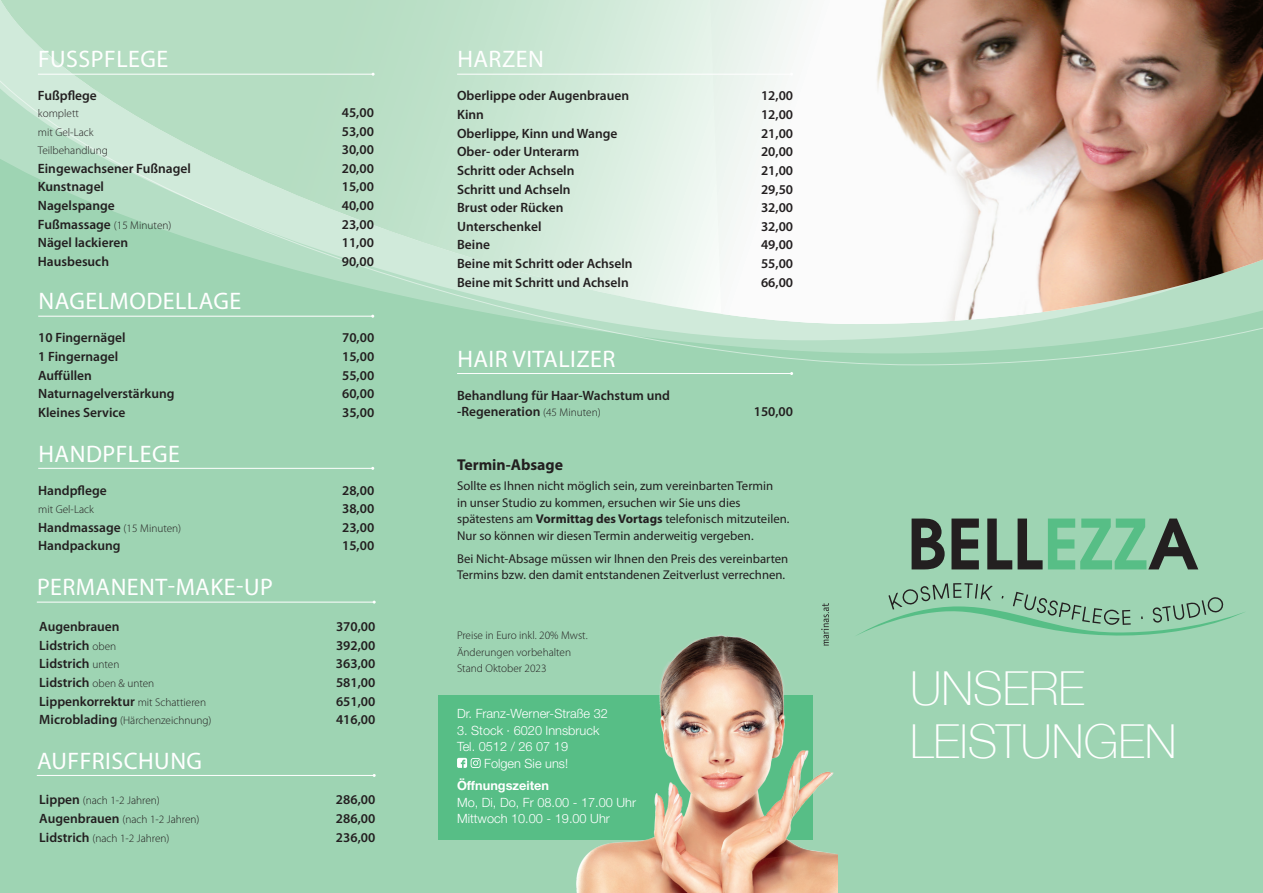
<style>
.page{position:relative;width:1263px;height:893px;background:#9ed4b3}
.page>*{position:absolute;margin:0;border:0;box-sizing:border-box;transform-origin:0 0}
.t1{font:100 46.8px/52.7px "Helvetica Neue";color:#fff}
.t2{font:24px "Myriad Pro";letter-spacing:.02em;color:#fff}
.t3{font:700 15.75px "Myriad Pro";color:#231f20}
.t4{font:600 13.5px/16.5px "Myriad Pro";color:#231f20}
.t5{font:12.75px/16.5px "Myriad Pro";color:#231f20}
.t6{font:300 12.75px/16.5px "Helvetica Neue LT Std";color:#fff}
.t7{font:700 12.75px "Helvetica Neue LT Std";color:#fff}
.t8{font:300 11.25px/16.2px "Myriad Pro";color:#231f20}
.s1{font-weight:600;font-size:13.5px}
.s2{font-weight:300;font-size:11.25px}
.s3{font-weight:700}
</style>
<div class="page">
<svg style="left:0;top:0;width:1263px;height:366px"></svg>
<svg style="left:911px;top:518px;width:34px;height:51px"></svg>
<svg style="left:951px;top:519px;width:28px;height:50px"></svg>
<svg style="left:987px;top:519px;width:55px;height:50px"></svg>
<svg style="left:1048px;top:519px;width:150px;height:50px"></svg>
<svg style="left:856px;top:583px;width:389px;height:53px"></svg>
<svg style="left:822px;top:603px;width:7px;height:24px"></svg>
<hr style="left:457px;top:74px;width:335px;height:1px;background:#fff">
<hr style="left:38px;top:316px;width:335px;height:1px;background:#fff">
<hr style="left:38px;top:468px;width:335px;height:1px;background:#fff">
<hr style="left:457px;top:373px;width:335px;height:1px;background:#fff">
<hr style="left:38px;top:74px;width:335px;height:1px;background:#fff">
<hr style="left:37px;top:602px;width:337px;height:1px;background:#fff">
<hr style="left:37px;top:775px;width:337px;height:1px;background:#fff">
<div style="left:438px;top:695px;width:374px;height:145px;background:#57be86"></div>
<svg style="left:457px;top:758px;width:24px;height:10px"></svg>
<img style="left:576px;top:627px;width:262px;height:266px">
<h2 class="t2" style="left:38px;top:46px;width:132px">FUSSPFLEGE</h2>
<p class="t4" style="left:38px;top:88px;width:61px">Fußpflege</p>
<p class="t8" style="left:38px;top:105px;width:43px">komplett</p>
<p class="t4" style="left:342px;top:104px;width:34px">45,00</p>
<p class="t8" style="left:38px;top:124px;width:57px">mit Gel-Lack</p>
<p class="t4" style="left:342px;top:123px;width:34px">53,00</p>
<p class="t8" style="left:38px;top:142px;width:72px">Teilbehandlung</p>
<p class="t4" style="left:342px;top:142px;width:34px">30,00</p>
<p class="t4" style="left:38px;top:160px;width:155px">Eingewachsener Fußnagel</p>
<p class="t4" style="left:342px;top:160px;width:34px">20,00</p>
<p class="t4" style="left:38px;top:179px;width:68px">Kunstnagel</p>
<p class="t4" style="left:342px;top:179px;width:34px">15,00</p>
<p class="t4" style="left:38px;top:197px;width:78px">Nagelspange</p>
<p class="t4" style="left:342px;top:197px;width:34px">40,00</p>
<p class="t8" style="left:38px;top:217px;width:135px"><span class="s1">Fußmassage</span> (15 Minuten)</p>
<p class="t4" style="left:342px;top:216px;width:34px">23,00</p>
<p class="t4" style="left:38px;top:235px;width:92px">Nägel lackieren</p>
<p class="t4" style="left:342px;top:235px;width:34px">11,00</p>
<p class="t4" style="left:38px;top:253px;width:73px">Hausbesuch</p>
<p class="t4" style="left:342px;top:253px;width:34px">90,00</p>
<h2 class="t2" style="left:38px;top:288px;width:204px">NAGELMODELLAGE</h2>
<p class="t4" style="left:38px;top:330px;width:89px">10 Fingernägel</p>
<p class="t4" style="left:342px;top:330px;width:34px">70,00</p>
<p class="t4" style="left:38px;top:348px;width:82px">1 Fingernagel</p>
<p class="t4" style="left:342px;top:348px;width:34px">15,00</p>
<p class="t4" style="left:38px;top:367px;width:55px">Auffüllen</p>
<p class="t4" style="left:342px;top:367px;width:34px">55,00</p>
<p class="t4" style="left:38px;top:386px;width:138px">Naturnagelverstärkung</p>
<p class="t4" style="left:342px;top:386px;width:34px">60,00</p>
<p class="t4" style="left:38px;top:404px;width:89px">Kleines Service</p>
<p class="t4" style="left:342px;top:404px;width:34px">35,00</p>
<h2 class="t2" style="left:38px;top:440px;width:143px">HANDPFLEGE</h2>
<p class="t4" style="left:38px;top:482px;width:70px">Handpflege</p>
<p class="t4" style="left:342px;top:482px;width:34px">28,00</p>
<p class="t8" style="left:38px;top:501px;width:57px">mit Gel-Lack</p>
<p class="t4" style="left:342px;top:501px;width:34px">38,00</p>
<p class="t4" style="left:38px;top:519px;width:145px">Handmassage <span class="s2">(15 Minuten)</span></p>
<p class="t4" style="left:342px;top:519px;width:34px">23,00</p>
<p class="t4" style="left:38px;top:538px;width:84px">Handpackung</p>
<p class="t4" style="left:342px;top:538px;width:34px">15,00</p>
<h2 class="t2" style="left:37px;top:574px;width:237px">PERMANENT-MAKE-UP</h2>
<p class="t4" style="left:39px;top:618px;width:82px">Augenbrauen</p>
<p class="t4" style="left:336px;top:618px;width:41px">370,00</p>
<p class="t4" style="left:39px;top:637px;width:78px">Lidstrich <span class="s2">oben</span></p>
<p class="t4" style="left:336px;top:637px;width:41px">392,00</p>
<p class="t4" style="left:39px;top:656px;width:82px">Lidstrich <span class="s2">unten</span></p>
<p class="t4" style="left:336px;top:656px;width:41px">363,00</p>
<p class="t8" style="left:39px;top:675px;width:116px"><span class="s1">Lidstrich</span> oben &amp; unten</p>
<p class="t4" style="left:336px;top:674px;width:41px">581,00</p>
<p class="t4" style="left:39px;top:693px;width:168px">Lippenkorrektur <span class="s2">mit Schattieren</span></p>
<p class="t4" style="left:336px;top:693px;width:41px">651,00</p>
<p class="t8" style="left:39px;top:712px;width:174px"><span class="s1">Microblading</span> (Härchenzeichnung)</p>
<p class="t4" style="left:336px;top:712px;width:41px">416,00</p>
<h2 class="t2" style="left:37px;top:748px;width:167px">AUFFRISCHUNG</h2>
<p class="t8" style="left:39px;top:793px;width:122px"><span class="s1">Lippen</span> (nach 1-2 Jahren)</p>
<p class="t4" style="left:336px;top:792px;width:41px">286,00</p>
<p class="t8" style="left:39px;top:811px;width:162px"><span class="s1">Augenbrauen</span> (nach 1-2 Jahren)</p>
<p class="t4" style="left:336px;top:810px;width:41px">286,00</p>
<p class="t8" style="left:39px;top:830px;width:132px"><span class="s1">Lidstrich</span> (nach 1-2 Jahren)</p>
<p class="t4" style="left:336px;top:829px;width:41px">236,00</p>
<h2 class="t2" style="left:457px;top:46px;width:88px">HARZEN</h2>
<p class="t4" style="left:457px;top:88px;width:173px">Oberlippe oder Augenbrauen</p>
<p class="t4" style="left:761px;top:88px;width:34px">12,00</p>
<p class="t4" style="left:457px;top:106px;width:28px">Kinn</p>
<p class="t4" style="left:761px;top:106px;width:34px">12,00</p>
<p class="t4" style="left:457px;top:125px;width:162px">Oberlippe, Kinn und Wange</p>
<p class="t4" style="left:761px;top:125px;width:34px">21,00</p>
<p class="t4" style="left:457px;top:144px;width:124px">Ober- oder Unterarm</p>
<p class="t4" style="left:761px;top:144px;width:34px">20,00</p>
<p class="t4" style="left:457px;top:162px;width:119px">Schritt oder Achseln</p>
<p class="t4" style="left:761px;top:162px;width:34px">21,00</p>
<p class="t4" style="left:457px;top:181px;width:115px">Schritt und Achseln</p>
<p class="t4" style="left:761px;top:181px;width:34px">29,50</p>
<p class="t4" style="left:457px;top:200px;width:108px">Brust oder Rücken</p>
<p class="t4" style="left:761px;top:200px;width:34px">32,00</p>
<p class="t4" style="left:457px;top:218px;width:86px">Unterschenkel</p>
<p class="t4" style="left:761px;top:218px;width:34px">32,00</p>
<p class="t4" style="left:457px;top:237px;width:34px">Beine</p>
<p class="t4" style="left:761px;top:237px;width:34px">49,00</p>
<p class="t4" style="left:457px;top:256px;width:177px">Beine mit Schritt oder Achseln</p>
<p class="t4" style="left:761px;top:256px;width:34px">55,00</p>
<p class="t4" style="left:457px;top:274px;width:173px">Beine mit Schritt und Achseln</p>
<p class="t4" style="left:761px;top:274px;width:34px">66,00</p>
<h2 class="t2" style="left:457px;top:346px;width:159px">HAIR VITALIZER</h2>
<p class="t4" style="left:457px;top:387px;width:214px">Behandlung für Haar-Wachstum und -Regeneration <span class="s2">(45 Minuten)</span></p>
<p class="t3" style="left:457px;top:456px;width:108px">Termin-Absage</p>
<p class="t4" style="left:754px;top:404px;width:41px">150,00</p>
<p class="t5" style="left:457px;top:478px;width:334px">Sollte es Ihnen nicht möglich sein, zum vereinbarten Termin<br>in unser Studio zu kommen, ersuchen wir Sie uns dies spätestens am <span class="s3">Vormittag des Vortags</span> telefonisch mitzuteilen.<br>Nur so können wir diesen Termin anderweitig vergeben.</p>
<p class="t5" style="left:457px;top:551px;width:333px">Bei Nicht-Absage müssen wir Ihnen den Preis des vereinbarten<br>Termins bzw. den damit entstandenen Zeitverlust verrechnen.</p>
<p class="t8" style="left:457px;top:628px;width:132px">Preise in Euro inkl. 20% Mwst.<br>Änderungen vorbehalten<br>Stand Oktober 2023</p>
<p class="t6" style="left:457px;top:705px;width:152px">Dr. Franz-Werner-Straße 32</p>
<p class="t6" style="left:457px;top:721px;width:144px">3. Stock · 6020 Innsbruck</p>
<p class="t6" style="left:457px;top:738px;width:113px">Tel. 0512 / 26 07 19</p>
<p class="t6" style="left:484px;top:754px;width:85px">Folgen Sie uns!</p>
<p class="t7" style="left:457px;top:778px;width:94px">Öffnungszeiten</p>
<p class="t6" style="left:457px;top:793px;width:181px">Mo, Di, Do, Fr 08.00 - 17.00 Uhr<br>Mittwoch 10.00 - 19.00 Uhr</p>
<h1 class="t1" style="left:910px;top:660px;width:268px">UNSERE<br>LEISTUNGEN</h1>
</div>
